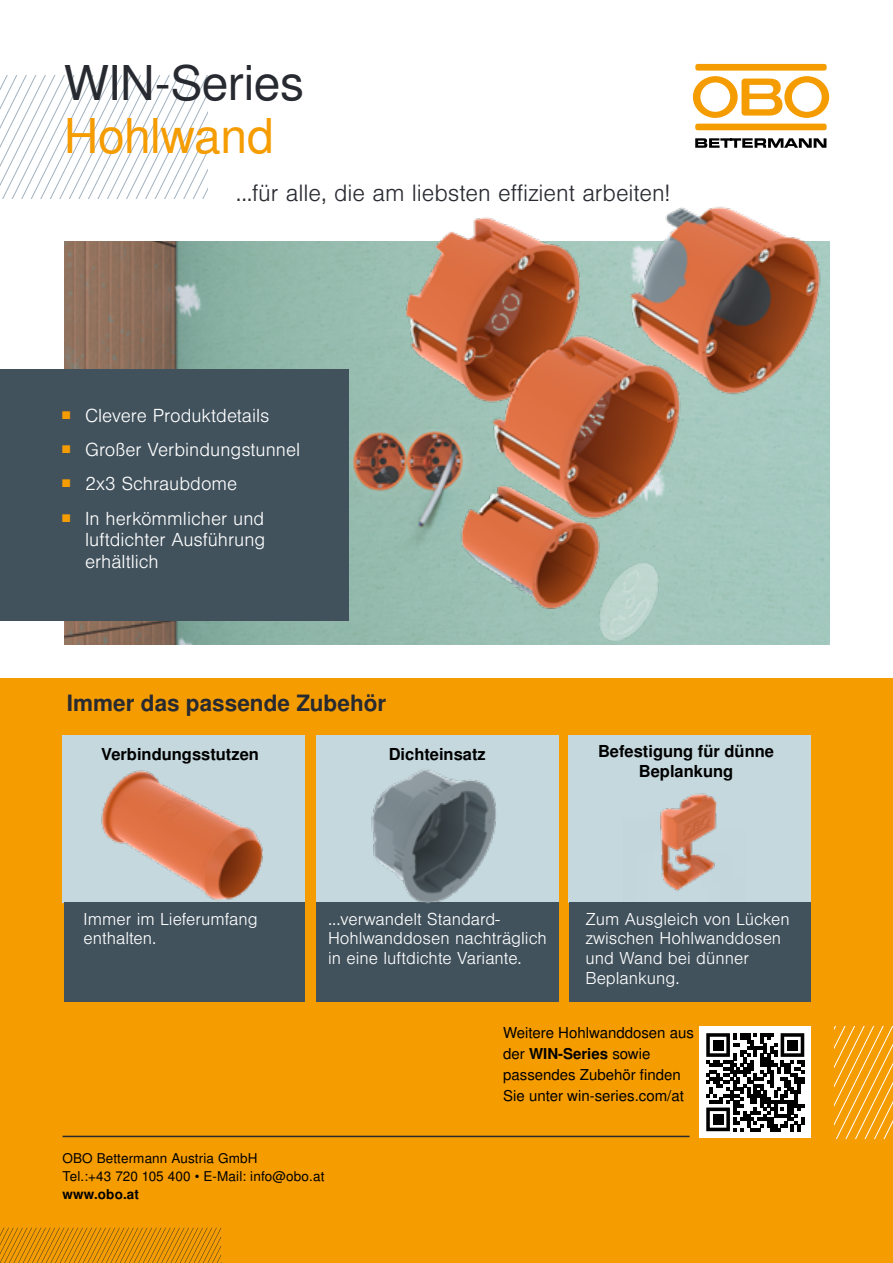
<style>
.page{position:relative;width:893px;height:1263px;background:#fff}
.page>*{position:absolute;margin:0;border:0;box-sizing:border-box;transform-origin:0 0}
.t1{font:48px "Nimbus San LOT";letter-spacing:-.01em;color:#282a31}
.t2{font:48px "Nimbus San LOT";letter-spacing:-.01em;color:#f59c00}
.t3{font:300 22.5px "Nimbus San LOT";letter-spacing:-.005em;color:#282a31}
.t4{font:700 22.5px "Nimbus San LOT";color:#282a31}
.t5{font:300 18px/21.6px "Nimbus San LOT";color:#fff;text-align:justify}
.t6{font:300 16.5px/19.8px "Nimbus San LOT";color:#fff}
.t7{font:700 16.5px/19.8px "Nimbus San LOT";color:#000;text-align:center}
.t8{font:15px/21px "Nimbus San LOT";color:#000}
.t9{font:13.5px/18px "Nimbus San LOT";letter-spacing:.01em;color:#000}
.t10{font:700 13.5px "Nimbus San LOT";letter-spacing:.01em;color:#000}
.s1{font-weight:700}
</style>
<div class="page">
<div style="left:0;top:678px;width:893px;height:585px;background:#f59c00"></div>
<img style="left:64px;top:242px;width:765px;height:402px">
<div style="left:316px;top:735px;width:242px;height:177px;background:#c5d8de"></div>
<svg style="left:0;top:76px;width:207px;height:123px"></svg>
<svg style="left:0;top:1228px;width:221px;height:35px"></svg>
<div style="left:695px;top:124px;width:132px;height:6px;background:#f59c00;border-radius:2px"></div>
<svg style="left:693px;top:76px;width:136px;height:42px"></svg>
<div style="left:695px;top:64px;width:132px;height:7px;background:#f59c00;border-radius:2px"></div>
<svg style="left:695px;top:138px;width:131px;height:10px"></svg>
<div style="left:699px;top:1026px;width:112px;height:112px;background:#fff"></div>
<svg style="left:706px;top:1033px;width:98px;height:98px"></svg>
<div style="left:713px;top:1040px;width:10px;height:10px;background:#000"></div>
<div style="left:787px;top:1040px;width:10px;height:10px;background:#000"></div>
<div style="left:713px;top:1114px;width:10px;height:10px;background:#000"></div>
<div style="left:63px;top:735px;width:242px;height:167px;background:#c5d8de"></div>
<div style="left:0;top:369px;width:349px;height:252px;background:#41525d"></div>
<div style="left:568px;top:735px;width:243px;height:167px;background:#c5d8de"></div>
<hr style="left:63px;top:1136px;width:627px;height:1px;background:#282a31">
<div style="left:64px;top:902px;width:241px;height:100px;background:#41525d"></div>
<div style="left:316px;top:902px;width:242px;height:100px;background:#41525d"></div>
<div style="left:570px;top:902px;width:241px;height:100px;background:#41525d"></div>
<img style="left:373px;top:217px;width:234px;height:210px">
<img style="left:468px;top:310px;width:234px;height:234px">
<img style="left:371px;top:769px;width:125px;height:135px">
<img style="left:660px;top:793px;width:57px;height:98px">
<img style="left:607px;top:207px;width:223px;height:210px">
<img style="left:101px;top:770px;width:162px;height:131px">
<svg style="left:835px;top:1026px;width:58px;height:112px"></svg>
<img style="left:441px;top:443px;width:233px;height:202px">
<h1 class="t1" style="left:64px;top:55px;width:242px">WIN-Series</h1>
<h1 class="t2" style="left:64px;top:107px;width:211px">Hohlwand</h1>
<h2 class="t3" style="left:236px;top:180px;width:436px">...für alle, die am liebsten effizient arbeiten!</h2>
<p class="t5" style="left:63px;top:405px;width:208px"><sup>■</sup> Clevere Produktdetails</p>
<p class="t5" style="left:63px;top:439px;width:239px"><sup>■</sup> Großer Verbindungstunnel</p>
<p class="t5" style="left:63px;top:474px;width:176px"><sup>■</sup> 2x3 Schraubdome</p>
<p class="t5" style="left:85px;top:508px;width:182px;text-indent:-23px"><sup>■</sup> In herkömmlicher und luftdichter Ausführung erhältlich</p>
<h2 class="t4" style="left:67px;top:690px;width:321px">Immer das passende Zubehör</h2>
<p class="t7" style="left:101px;top:745px;width:159px">Verbindungsstutzen</p>
<p class="t7" style="left:389px;top:745px;width:99px">Dichteinsatz</p>
<p class="t7" style="left:598px;top:742px;width:177px">Befestigung für dünne<br>Beplankung</p>
<p class="t6" style="left:84px;top:909px;width:175px">Immer im Lieferumfang enthalten.</p>
<p class="t6" style="left:328px;top:909px;width:220px">...verwandelt Standard-<br>Hohlwanddosen nachträglich in eine luftdichte Variante.</p>
<p class="t6" style="left:585px;top:909px;width:206px">Zum Ausgleich von Lücken zwischen Hohlwanddosen und Wand bei dünner<br>Beplankung.</p>
<p class="t9" style="left:63px;top:1150px;width:263px">OBO Bettermann Austria GmbH<br>Tel.:+43 720 105 400 • E-Mail: info@obo.at</p>
<p class="t10" style="left:63px;top:1186px;width:78px">www.obo.at</p>
<p class="t8" style="left:503px;top:1022px;width:192px">Weitere Hohlwanddosen aus der <span class="s1">WIN-Series</span> sowie passendes Zubehör finden<br>Sie unter win-series.com/at</p>
</div>
